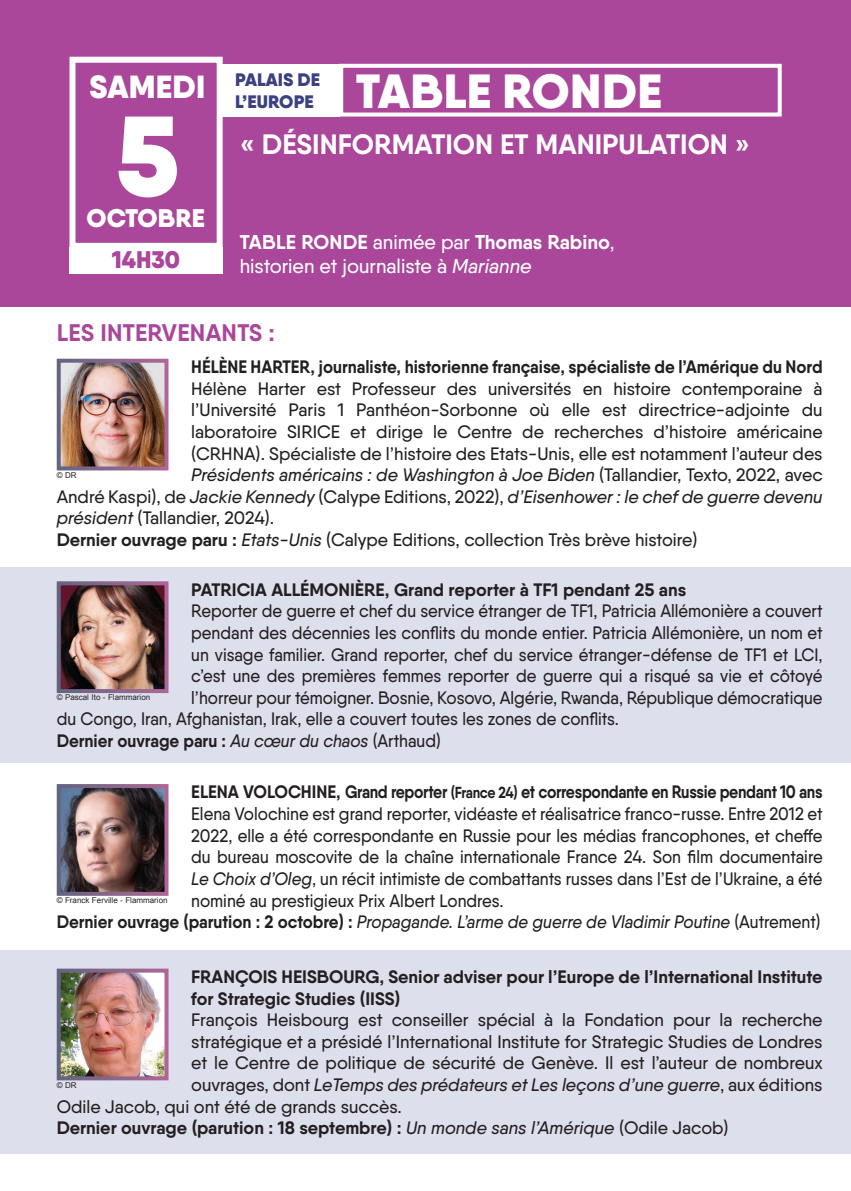
<style>
.page{position:relative;width:851px;height:1191px;background:#fff}
.page>*{position:absolute;margin:0;border:0;box-sizing:border-box;transform-origin:0 0}
.t1{font:900 113.2px "Qanelas";color:#fff}
.t2{font:900 48px "Qanelas";letter-spacing:.01em;color:#fff}
.t3{font:700 28px "Qanelas";color:#fff}
.t4{font:900 25.4px "Qanelas";letter-spacing:.01em;color:#fff}
.t5{font:700 24px "Qanelas";letter-spacing:.01em;color:#aa479b}
.t6{font:900 24px "Qanelas";letter-spacing:.005em;color:#aa479b}
.t7{font:500 20px/24px "Qanelas";color:#fff}
.t8{font:500 18px "Qanelas";color:#231f20;scale:.94 1}
.t9{font:500 18px "Qanelas";color:#231f20}
.t10{font:italic 500 18px "Qanelas";color:#231f20}
.t11{font:700 18px/21.6px "Qanelas";color:#231f20}
.t12{font:700 18px "Qanelas";color:#231f20;scale:.94 1}
.t13{font:italic 500 18px "Qanelas";color:#231f20;scale:.94 1}
.t14{font:700 18px "Qanelas";letter-spacing:-.02em;color:#231f20;scale:.95 1}
.t15{font:900 18px/21.6px "Qanelas";letter-spacing:.01em;color:#3b4182}
.t16{font:8px "Arial";color:#231f20}
.s1{font-size:32px;color:#fff}
.s2{font-weight:700}
.s3{font-style:italic}
.s4{font-style:normal}
.s5{font-weight:500;font-style:italic}
.s6{font-weight:500}
.s7{font-size:16px}
.s8{font-weight:700;font-style:normal}
</style>
<div class="page">
<div style="left:0;top:567px;width:850px;height:196px;background:#dedfec"></div>
<div style="left:0;top:950px;width:850px;height:204px;background:#dedfec"></div>
<div style="left:0;top:0;width:850px;height:306px;background:#aa479b"></div>
<div style="left:69px;top:57px;width:154px;height:192px;border:6px solid #fff"></div>
<div style="left:219px;top:64px;width:120px;height:53px;background:#fff"></div>
<div style="left:339px;top:64px;width:442px;height:53px;border:4px solid #fff"></div>
<div style="left:69px;top:247px;width:154px;height:27px;background:#fff"></div>
<img style="left:62px;top:364px;width:101px;height:101px">
<img style="left:62px;top:973px;width:101px;height:102px">
<img style="left:62px;top:586px;width:101px;height:102px">
<img style="left:62px;top:789px;width:101px;height:101px">
<p class="t15" style="left:235px;top:69px;width:86px;text-indent:-145px"><span class="s1">SAMEDI</span> PALAIS DE<br>L’EUROPE</p>
<h2 class="t2" style="left:356px;top:60px;width:307px">TABLE RONDE</h2>
<h1 class="t1" style="left:116px;top:83px;width:64px">5</h1>
<h3 class="t4" style="left:86px;top:201px;width:120px">OCTOBRE</h3>
<h3 class="t6" style="left:112px;top:244px;width:69px">14H30</h3>
<h3 class="t3" style="left:240px;top:126px;width:512px">« DÉSINFORMATION ET MANIPULATION »</h3>
<p class="t7" style="left:240px;top:229px;width:376px"><span class="s2">TABLE RONDE</span> animée par <span class="s2">Thomas Rabino</span>, historien et journaliste à <span class="s3">Marianne</span></p>
<h3 class="t5" style="left:57px;top:318px;width:219px">LES INTERVENANTS :</h3>
<p class="t12" style="left:191px;top:355px;width:673px">HÉLÈNE HARTER, journaliste, historienne française, spécialiste de l’Amérique du Nord</p>
<p class="t9" style="left:191px;top:377px;width:632px">Hélène Harter est Professeur des universités en histoire contemporaine à</p>
<p class="t9" style="left:191px;top:399px;width:632px">l’Université Paris 1 Panthéon-Sorbonne où elle est directrice-adjointe du</p>
<p class="t9" style="left:191px;top:420px;width:633px">laboratoire SIRICE et dirige le Centre de recherches d’histoire américaine</p>
<p class="t9" style="left:191px;top:442px;width:633px">(CRHNA). Spécialiste de l’histoire des Etats-Unis, elle est notamment l’auteur des</p>
<p class="t10" style="left:191px;top:464px;width:632px">Présidents américains : de Washington à Joe Biden <span class="s4">(Tallandier, Texto, 2022, avec</span></p>
<p class="t10" style="left:57px;top:485px;width:767px"><span class="s4">André Kaspi), de</span> Jackie Kennedy <span class="s4">(Calype Editions, 2022),</span> d’Eisenhower : le chef de guerre devenu</p>
<p class="t9" style="left:57px;top:507px;width:219px"><span class="s3">président</span> (Tallandier, 2024).</p>
<p class="t9" style="left:57px;top:528px;width:642px"><span class="s2">Dernier ouvrage paru :</span> <span class="s3">Etats-Unis</span> (Calype Editions, collection Très brève histoire)</p>
<p class="t16" style="left:57px;top:470px;width:21px">© DR</p>
<p class="t11" style="left:191px;top:578px;width:496px">PATRICIA ALLÉMONIÈRE, Grand reporter à TF1 pendant 25 ans</p>
<p class="t8" style="left:191px;top:600px;width:673px">Reporter de guerre et chef du service étranger de TF1, Patricia Allémonière a couvert</p>
<p class="t8" style="left:191px;top:621px;width:673px">pendant des décennies les conflits du monde entier. Patricia Allémonière, un nom et</p>
<p class="t8" style="left:191px;top:643px;width:673px">un visage familier. Grand reporter, chef du service étranger-défense de TF1 et LCI,</p>
<p class="t8" style="left:191px;top:665px;width:673px">c’est une des premières femmes reporter de guerre qui a risqué sa vie et côtoyé</p>
<p class="t8" style="left:191px;top:686px;width:673px">l’horreur pour témoigner. Bosnie, Kosovo, Algérie, Rwanda, République démocratique</p>
<p class="t8" style="left:57px;top:708px;width:599px">du Congo, Iran, Afghanistan, Irak, elle a couvert toutes les zones de conflits.</p>
<p class="t12" style="left:57px;top:729px;width:410px">Dernier ouvrage paru : <span class="s5">Au cœur du chaos</span> <span class="s6">(Arthaud)</span></p>
<p class="t14" style="left:191px;top:781px;width:666px">ELENA VOLOCHINE, Grand reporter <span class="s7">(France 24)</span> et correspondante en Russie pendant 10 ans</p>
<p class="t8" style="left:191px;top:802px;width:673px">Elena Volochine est grand reporter, vidéaste et réalisatrice franco-russe. Entre 2012 et</p>
<p class="t8" style="left:191px;top:824px;width:673px">2022, elle a été correspondante en Russie pour les médias francophones, et cheffe</p>
<p class="t8" style="left:191px;top:846px;width:673px">du bureau moscovite de la chaîne internationale France 24. Son film documentaire</p>
<p class="t8" style="left:191px;top:867px;width:673px"><span class="s3">Le Choix d’Oleg</span>, un récit intimiste de combattants russes dans l’Est de l’Ukraine, a été</p>
<p class="t8" style="left:191px;top:889px;width:334px">nominé au prestigieux Prix Albert Londres.</p>
<p class="t13" style="left:57px;top:910px;width:814px"><span class="s8">Dernier ouvrage (parution : 2 octobre) :</span> Propagande. L’arme de guerre de Vladimir Poutine <span class="s4">(Autrement)</span></p>
<p class="t16" style="left:57px;top:692px;width:95px">© Pascal Ito - Flammarion</p>
<p class="t16" style="left:57px;top:894px;width:112px">© Franck Ferville - Flammarion</p>
<p class="t11" style="left:191px;top:965px;width:632px">FRANÇOIS HEISBOURG, Senior adviser pour l’Europe de l’International Institute for Strategic Studies (IISS)</p>
<p class="t9" style="left:191px;top:1008px;width:632px">François Heisbourg est conseiller spécial à la Fondation pour la recherche</p>
<p class="t9" style="left:191px;top:1030px;width:632px">stratégique et a présidé l’International Institute for Strategic Studies de Londres</p>
<p class="t9" style="left:191px;top:1052px;width:633px">et le Centre de politique de sécurité de Genève. Il est l’auteur de nombreux</p>
<p class="t10" style="left:191px;top:1073px;width:633px"><span class="s4">ouvrages, dont</span> LeTemps des prédateurs et Les leçons d’une guerre<span class="s4">, aux éditions</span></p>
<p class="t9" style="left:57px;top:1095px;width:347px">Odile Jacob, qui ont été de grands succès.</p>
<p class="t11" style="left:57px;top:1117px;width:673px">Dernier ouvrage (parution : 18 septembre) : <span class="s5">Un monde sans l’Amérique</span> <span class="s6">(Odile Jacob)</span></p>
<p class="t16" style="left:57px;top:1079px;width:21px">© DR</p>
</div>
